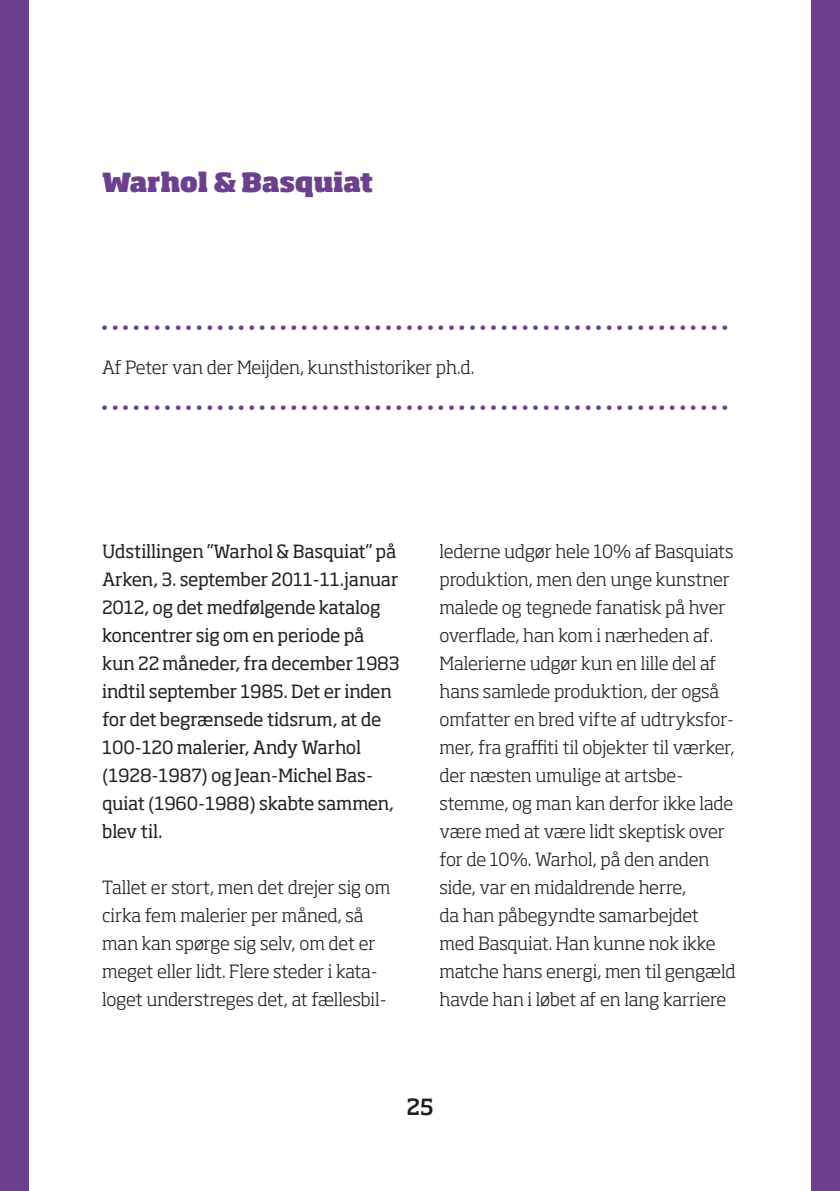
<style>
.page{position:relative;width:840px;height:1191px;background:#fff}
.page>*{position:absolute;margin:0;border:0;box-sizing:border-box;transform-origin:0 0}
.t1{font:42px "Times";color:#6d408f}
.t2{font:800 26px "Soho Std";letter-spacing:-.01em;color:#6d408f}
.t3{font:500 22px "Soho Std";color:#231f20}
.t4{font:300 18px/28px "Soho Std";letter-spacing:-.005em;color:#231f20}
.t5{font:18px/28px "Soho Std";letter-spacing:-.01em;color:#231f20}
</style>
<div class="page">
<div style="left:0;top:0;width:28px;height:1191px;background:#6d408f"></div>
<div style="left:811px;top:0;width:28px;height:1191px;background:#6d408f"></div>
<p class="t2" style="left:102px;top:166px;width:272px">Warhol &amp; Basquiat</p>
<p class="t1" style="left:98px;top:277px;width:631px">............................................................</p>
<p class="t4" style="left:102px;top:353px;width:373px">Af Peter van der Meijden, kunsthistoriker ph.d.</p>
<p class="t1" style="left:98px;top:356px;width:631px">............................................................</p>
<p class="t5" style="left:102px;top:537px;width:299px">Udstillingen ”Warhol &amp; Basquiat” på<br>Arken, 3. september 2011-11.januar<br>2012, og det medfølgende katalog koncentrer sig om en periode på kun 22 måneder, fra december 1983 indtil september 1985. Det er inden for det begrænsede tidsrum, at de<br>100-120 malerier, Andy Warhol (1928-1987) og Jean-Michel Bas&shy;quiat (1960-1988) skabte sammen, blev til.</p>
<p class="t4" style="left:102px;top:873px;width:289px">Tallet er stort, men det drejer sig om cirka fem malerier per måned, så man kan spørge sig selv, om det er meget eller lidt. Flere steder i kata&shy;loget understreges det, at fællesbil-</p>
<p class="t4" style="left:439px;top:537px;width:297px">lederne udgør hele 10% af Basquiats produktion, men den unge kunstner malede og tegnede fanatisk på hver overflade, han kom i nærheden af.<br>Malerierne udgør kun en lille del af hans samlede produktion, der også omfatter en bred vifte af udtryksfor&shy;mer, fra graffiti til objekter til værker, der næsten umulige at artsbe&shy;stemme, og man kan derfor ikke lade være med at være lidt skeptisk over for de 10%. Warhol, på den anden side, var en midaldrende herre,<br>da han påbegyndte samarbejdet med Basquiat. Han kunne nok ikke matche hans energi, men til gengæld havde han i løbet af en lang karriere</p>
<p class="t3" style="left:406px;top:1092px;width:29px">25</p>
</div>
